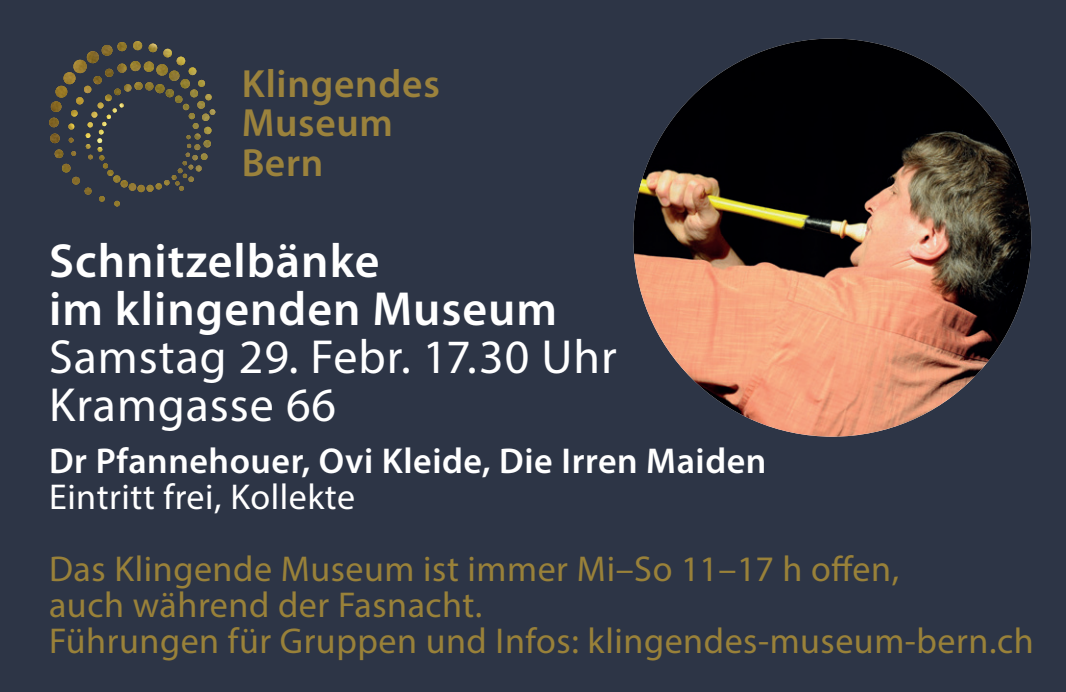
<style>
.page{position:relative;width:1066px;height:692px;background:#2d3546}
.page>*{position:absolute;margin:0;border:0;box-sizing:border-box;transform-origin:0 0}
.t1{font:48px/48px "Myriad Pro";letter-spacing:.02em;color:#fff}
.t2{font:600 48px "Myriad Pro";letter-spacing:.02em;color:#fff}
.t3{font:600 39.6px/39.6px "Myriad Pro";letter-spacing:.02em;color:#9b823c}
.t4{font:36px/36px "Myriad Pro";letter-spacing:.015em;color:#998139}
.t5{font:600 36px "Myriad Pro";letter-spacing:.015em;color:#fff}
.t6{font:36px "Myriad Pro";letter-spacing:.015em;color:#fff}
.s1{font-weight:600}
</style>
<div class="page">
<svg style="left:49px;top:83px;width:167px;height:123px"></svg>
<img style="left:63px;top:41px;width:142px;height:49px">
<img style="left:633px;top:39px;width:398px;height:397px;border-radius:199px">
<p class="t3" style="left:242px;top:63px;width:200px">Klingendes<br>Museum<br>Bern</p>
<p class="t2" style="left:49px;top:230px;width:332px">Schnitzelbänke</p>
<p class="t1" style="left:49px;top:284px;width:569px"><span class="s1">im klingenden Museum<br></span>Samstag 29. Febr. 17.30 Uhr</p>
<p class="t1" style="left:49px;top:380px;width:289px">Kramgasse 66</p>
<p class="t5" style="left:49px;top:438px;width:719px">Dr Pfannehouer, Ovi Kleide, Die Irren Maiden</p>
<p class="t6" style="left:49px;top:475px;width:307px">Eintritt frei, Kollekte</p>
<p class="t4" style="left:49px;top:550px;width:851px">Das Klingende Museum ist immer Mi–So 11–17 h offen, auch während der Fasnacht.</p>
<p class="t4" style="left:49px;top:622px;width:986px">Führungen für Gruppen und Infos: klingendes-museum-bern.ch</p>
</div>
